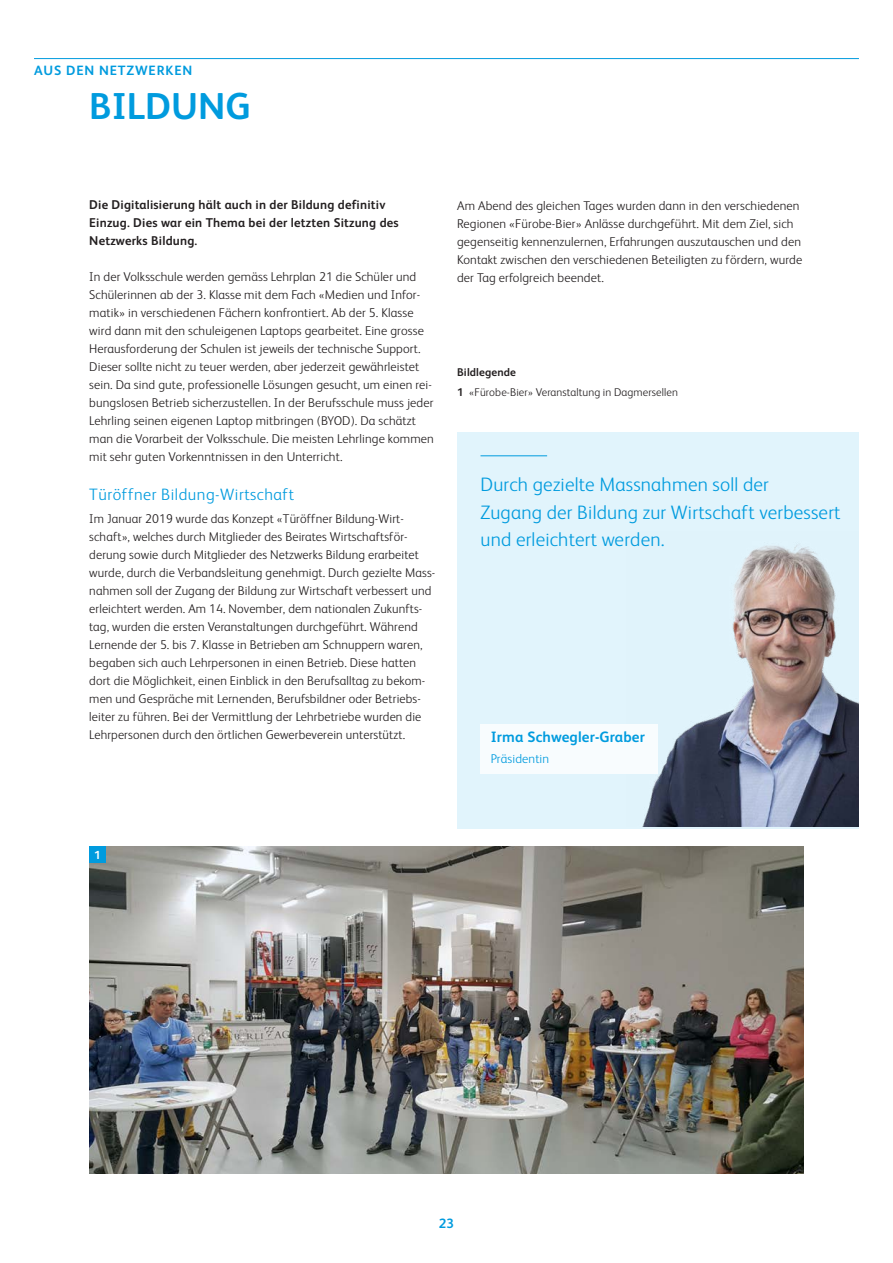
<style>
.page{position:relative;width:893px;height:1263px;background:#fff}
.page>*{position:absolute;margin:0;border:0;box-sizing:border-box;transform-origin:0 0}
.t1{font:700 37.5px "FS Albert";color:#009bde}
.t2{font:300 19.5px/27.8px "FS Albert";letter-spacing:.01em;color:#009bde}
.t3{font:300 16.5px "FS Albert";letter-spacing:.03em;color:#009bde}
.t4{font:700 15px "FS Albert";letter-spacing:.01em;color:#009bde}
.t5{font:700 13.5px "FS Albert";letter-spacing:.06em;color:#009bde}
.t6{font:300 12.75px/18px "FS Albert";letter-spacing:.01em;color:#231f20}
.t7{font:700 12.75px/18px "FS Albert";letter-spacing:.015em;color:#231f20}
.t8{font:300 12.75px "FS Albert";letter-spacing:.01em;color:#009bde}
.t9{font:700 11.7px "FS Albert";color:#fff}
.t10{font:300 11.25px/19.5px "FS Albert";letter-spacing:.01em;color:#231f20}
.s1{font-weight:700}
</style>
<div class="page">
<div style="left:458px;top:432px;width:401px;height:396px;background:#e1f4fc"></div>
<img style="left:642px;top:545px;width:216px;height:282px">
<div style="left:480px;top:724px;width:178px;height:50px;background:#f8fcfe"></div>
<hr style="left:34px;top:58px;width:825px;height:1px;background:#009bde">
<hr style="left:480px;top:455px;width:67px;height:1px;background:#009bde">
<img style="left:89px;top:846px;width:715px;height:328px">
<div style="left:89px;top:846px;width:16px;height:16px;background:#009bde"></div>
<p class="t5" style="left:34px;top:62px;width:160px">AUS DEN NETZWERKEN</p>
<h1 class="t1" style="left:89px;top:81px;width:163px">BILDUNG</h1>
<p class="t7" style="left:89px;top:195px;width:311px">Die Digitalisierung hält auch in der Bildung definitiv<br>Einzug. Dies war ein Thema bei der letzten Sitzung des<br>Netzwerks Bildung.</p>
<p class="t6" style="left:89px;top:267px;width:346px">In der Volksschule werden gemäss Lehrplan 21 die Schüler und Schülerinnen ab der 3. Klasse mit dem Fach «Medien und Infor&shy;matik» in verschiedenen Fächern konfrontiert. Ab der 5. Klasse wird dann mit den schuleigenen Laptops gearbeitet. Eine grosse Herausforderung der Schulen ist jeweils der technische Support.<br>Dieser sollte nicht zu teuer werden, aber jederzeit gewährleistet sein. Da sind gute, professionelle Lösungen gesucht, um einen rei&shy;bungslosen Betrieb sicherzustellen. In der Berufsschule muss jeder Lehrling seinen eigenen Laptop mitbringen (BYOD). Da schätzt man die Vorarbeit der Volksschule. Die meisten Lehrlinge kommen mit sehr guten Vorkenntnissen in den Unterricht.</p>
<p class="t3" style="left:89px;top:484px;width:206px">Türöffner Bildung-Wirtschaft</p>
<p class="t6" style="left:89px;top:509px;width:348px">Im Januar 2019 wurde das Konzept «Türöffner Bildung-Wirt&shy;schaft», welches durch Mitglieder des Beirates Wirtschaftsför&shy;derung sowie durch Mitglieder des Netzwerks Bildung erarbeitet wurde, durch die Verbandsleitung genehmigt. Durch gezielte Mass&shy;nahmen soll der Zugang der Bildung zur Wirtschaft verbessert und erleichtert werden. Am 14. November, dem nationalen Zukunfts&shy;tag, wurden die ersten Veranstaltungen durchgeführt. Während Lernende der 5. bis 7. Klasse in Betrieben am Schnuppern waren, begaben sich auch Lehrpersonen in einen Betrieb. Diese hatten dort die Möglichkeit, einen Einblick in den Berufsalltag zu bekom&shy;men und Gespräche mit Lernenden, Berufsbildner oder Betriebs&shy;leiter zu führen. Bei der Vermittlung der Lehrbetriebe wurden die Lehrpersonen durch den örtlichen Gewerbeverein unterstützt.</p>
<p class="t6" style="left:457px;top:196px;width:347px">Am Abend des gleichen Tages wurden dann in den verschiedenen Regionen «Fürobe-Bier» Anlässe durchgeführt. Mit dem Ziel, sich gegenseitig kennenzulernen, Erfahrungen auszutauschen und den Kontakt zwischen den verschiedenen Beteiligten zu fördern, wurde der Tag erfolgreich beendet.</p>
<p class="t10" style="left:457px;top:362px;width:222px"><span class="s1">Bildlegende<br>1</span> «Fürobe-Bier» Veranstaltung in Dagmersellen</p>
<h2 class="t2" style="left:480px;top:469px;width:362px">Durch gezielte Massnahmen soll der<br>Zugang der Bildung zur Wirtschaft verbessert und erleichtert werden.</h2>
<p class="t4" style="left:491px;top:727px;width:156px">Irma Schwegler-Graber</p>
<p class="t8" style="left:491px;top:751px;width:60px">Präsidentin</p>
<p class="t9" style="left:94px;top:847px;width:8px">1</p>
<p class="t5" style="left:439px;top:1214px;width:17px">23</p>
</div>
